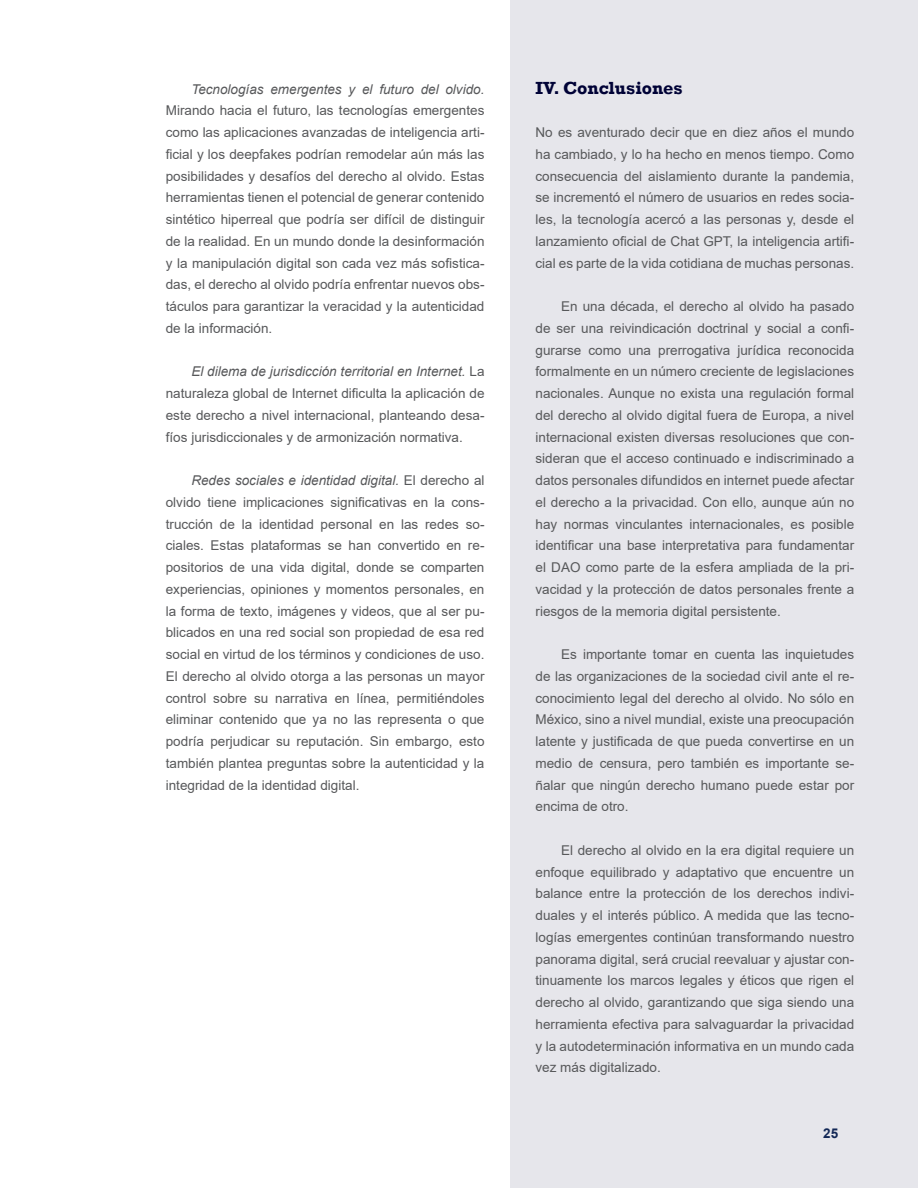
<style>
.page{position:relative;width:918px;height:1188px;background:#fff}
.page>*{position:absolute;margin:0;border:0;box-sizing:border-box;transform-origin:0 0}
.SUBTITULOS{font:700 18px "Rockwell";color:#000236}
.texto_normal_con_sangría{font:13.5px/21.8px "Arial";color:#57585a;text-align:justify}
.texto_normal_sin_sangria{font:13.5px/21.8px "Arial";color:#57585a;text-align:justify}
.t1{font:700 13.5px "Arial";color:#132856}
.s1{font-style:italic}
</style>
<div class="page">
<div style="left:510px;top:0;width:408px;height:1188px;background:#e6e6eb"></div>
<p class="texto_normal_con_sangría" style="left:166px;top:78px;width:320px;text-indent:26px"><span class="s1">Tecnologías emergentes y el futuro del olvido.<br></span>Mirando hacia el futuro, las tecnologías emergentes como las aplicaciones avanzadas de inteligencia arti&shy;ficial y los deepfakes podrían remodelar aún más las posibilidades y desafíos del derecho al olvido. Estas herramientas tienen el potencial de generar contenido sintético hiperreal que podría ser difícil de distinguir de la realidad. En un mundo donde la desinformación y la manipulación digital son cada vez más sofistica&shy;das, el derecho al olvido podría enfrentar nuevos obs&shy;táculos para garantizar la veracidad y la autenticidad de la información.</p>
<p class="texto_normal_con_sangría" style="left:166px;top:361px;width:320px;text-indent:26px"><span class="s1">El dilema de jurisdicción territorial en Internet.</span> La naturaleza global de Internet dificulta la aplicación de este derecho a nivel internacional, planteando desa&shy;fíos jurisdiccionales y de armonización normativa.</p>
<p class="texto_normal_con_sangría" style="left:166px;top:469px;width:320px;text-indent:26px"><span class="s1">Redes sociales e identidad digital.</span> El derecho al olvido tiene implicaciones significativas en la cons&shy;trucción de la identidad personal en las redes so&shy;ciales. Estas plataformas se han convertido en re&shy;positorios de una vida digital, donde se comparten experiencias, opiniones y momentos personales, en la forma de texto, imágenes y videos, que al ser pu&shy;blicados en una red social son propiedad de esa red social en virtud de los términos y condiciones de uso.<br>El derecho al olvido otorga a las personas un mayor control sobre su narrativa en línea, permitiéndoles eliminar contenido que ya no las representa o que podría perjudicar su reputación. Sin embargo, esto también plantea preguntas sobre la autenticidad y la integridad de la identidad digital.</p>
<p class="SUBTITULOS" style="left:536px;top:77px;width:149px">IV. Conclusiones</p>
<p class="texto_normal_sin_sangria" style="left:536px;top:121px;width:320px">No es aventurado decir que en diez años el mundo ha cambiado, y lo ha hecho en menos tiempo. Como consecuencia del aislamiento durante la pandemia, se incrementó el número de usuarios en redes socia&shy;les, la tecnología acercó a las personas y, desde el lanzamiento oficial de Chat GPT, la inteligencia artifi&shy;cial es parte de la vida cotidiana de muchas personas.</p>
<p class="texto_normal_con_sangría" style="left:536px;top:295px;width:320px;text-indent:26px">En una década, el derecho al olvido ha pasado de ser una reivindicación doctrinal y social a confi&shy;gurarse como una prerrogativa jurídica reconocida formalmente en un número creciente de legislaciones nacionales. Aunque no exista una regulación formal del derecho al olvido digital fuera de Europa, a nivel internacional existen diversas resoluciones que con&shy;sideran que el acceso continuado e indiscriminado a datos personales difundidos en internet puede afectar el derecho a la privacidad. Con ello, aunque aún no hay normas vinculantes internacionales, es posible identificar una base interpretativa para fundamentar el DAO como parte de la esfera ampliada de la pri&shy;vacidad y la protección de datos personales frente a riesgos de la memoria digital persistente.</p>
<p class="texto_normal_con_sangría" style="left:536px;top:643px;width:320px;text-indent:26px">Es importante tomar en cuenta las inquietudes de las organizaciones de la sociedad civil ante el re&shy;conocimiento legal del derecho al olvido. No sólo en México, sino a nivel mundial, existe una preocupación latente y justificada de que pueda convertirse en un medio de censura, pero también es importante se&shy;ñalar que ningún derecho humano puede estar por encima de otro.</p>
<p class="texto_normal_con_sangría" style="left:536px;top:839px;width:320px;text-indent:26px">El derecho al olvido en la era digital requiere un enfoque equilibrado y adaptativo que encuentre un balance entre la protección de los derechos indivi&shy;duales y el interés público. A medida que las tecno&shy;logías emergentes continúan transformando nuestro panorama digital, será crucial reevaluar y ajustar con&shy;tinuamente los marcos legales y éticos que rigen el derecho al olvido, garantizando que siga siendo una herramienta efectiva para salvaguardar la privacidad y la autodeterminación informativa en un mundo cada vez más digitalizado.</p>
<p class="t1" style="left:823px;top:1123px;width:17px">25</p>
</div>
